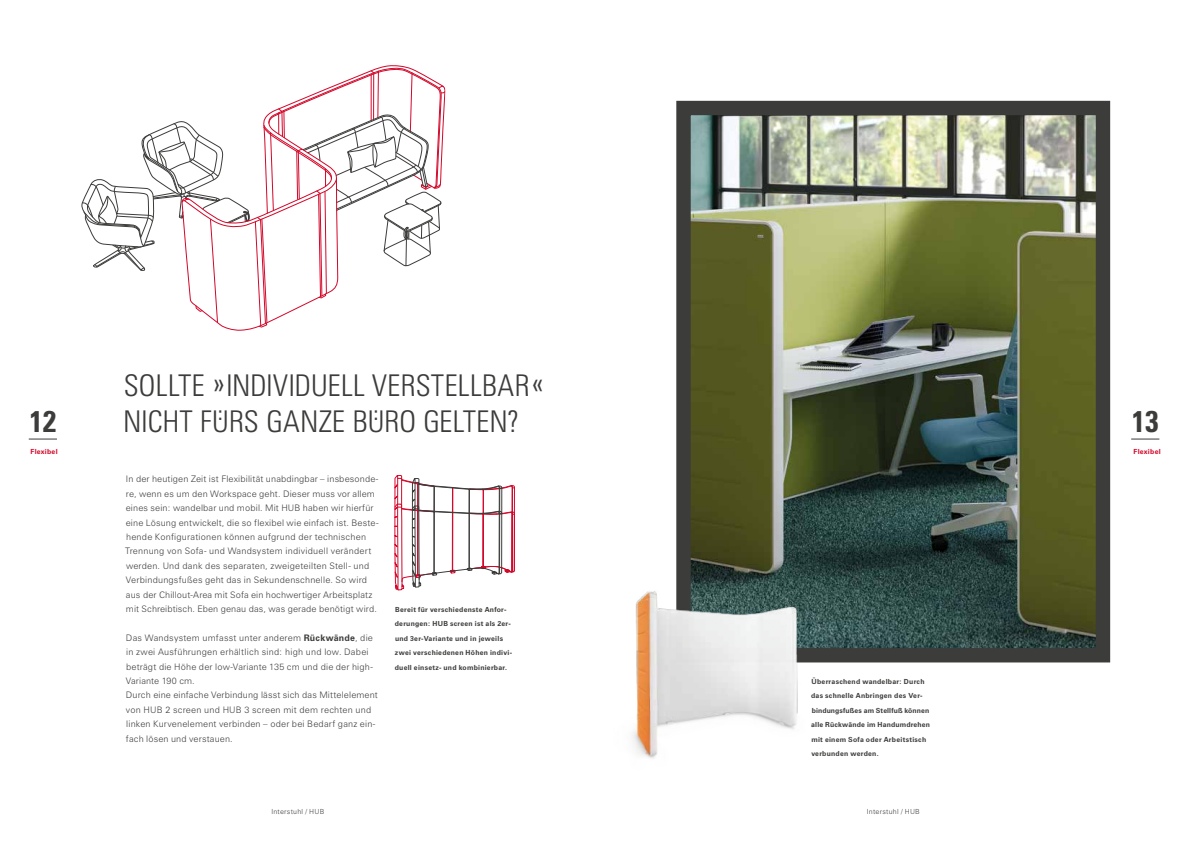
<style>
.page{position:relative;width:1191px;height:842px;background:#fff}
.page>*{position:absolute;margin:0;border:0;box-sizing:border-box;transform-origin:0 0}
.t1{font:30px/36px "Zurich BT Light Condensed Head";letter-spacing:.005em;color:#3c3c3b}
.t2{font:30px "Zurich BT Bold Condensed Head";color:#3c3c3b}
.t3{font:300 9px/14.4px "Zurich BT";letter-spacing:.02em;color:#3c3c3b}
.t4{font:700 7px/14.4px "Zurich BT";letter-spacing:.035em;color:#3c3c3b}
.t5{font:300 7px "Zurich BT";letter-spacing:.035em;color:#3c3c3b}
.t6{font:700 7px "Zurich BT";letter-spacing:.035em;color:#d3072a}
.s1{font-weight:700}
</style>
<div class="page">
<svg style="left:81px;top:68px;width:364px;height:260px"></svg>
<svg style="left:394px;top:475px;width:120px;height:115px"></svg>
<img style="left:676px;top:100px;width:435px;height:563px">
<img style="left:632px;top:576px;width:179px;height:182px">
<svg style="left:29px;top:439px;width:28px;height:1px"></svg>
<svg style="left:1131px;top:439px;width:28px;height:1px"></svg>
<h1 class="t1" style="left:124px;top:367px;width:421px">SOLLTE »INDIVIDUELL VERSTELLBAR«<br>NICHT FÜRS GANZE BÜRO GELTEN?</h1>
<h1 class="t2" style="left:29px;top:403px;width:30px">12</h1>
<h1 class="t2" style="left:1131px;top:403px;width:30px">13</h1>
<p class="t6" style="left:31px;top:447px;width:29px">Flexibel</p>
<p class="t6" style="left:1133px;top:447px;width:29px">Flexibel</p>
<p class="t3" style="left:125px;top:472px;width:255px">In der heutigen Zeit ist Flexibilität unabdingbar – insbesonde&shy;re, wenn es um den Workspace geht. Dieser muss vor allem eines sein: wandelbar und mobil. Mit HUB haben wir hierfür eine Lösung entwickelt, die so flexibel wie einfach ist. Beste&shy;hende Konfigurationen können aufgrund der technischen Trennung von Sofa- und Wandsystem individuell verändert werden. Und dank des separaten, zweigeteilten Stell- und Verbindungsfußes geht das in Sekundenschnelle. So wird aus der Chillout-Area mit Sofa ein hochwertiger Arbeitsplatz mit Schreibtisch. Eben genau das, was gerade benötigt wird.</p>
<p class="t3" style="left:126px;top:630px;width:253px">Das Wandsystem umfasst unter anderem <span class="s1">Rückwände</span>, die in zwei Ausführungen erhältlich sind: high und low. Dabei beträgt die Höhe der low-Variante 135 cm und die der high-Variante 190 cm.<br>Durch eine einfache Verbindung lässt sich das Mittelelement von HUB 2 screen und HUB 3 screen mit dem rechten und linken Kurvenelement verbinden – oder bei Bedarf ganz ein&shy;fach lösen und verstauen.</p>
<p class="t4" style="left:395px;top:602px;width:119px">Bereit für verschiedenste Anfor&shy;derungen: HUB screen ist als 2er&shy;und 3er-Variante und in jeweils zwei verschiedenen Höhen indivi&shy;duell einsetz- und kombinierbar.</p>
<p class="t4" style="left:811px;top:674px;width:121px">Überraschend wandelbar: Durch das schnelle Anbringen des Ver&shy;bindungsfußes am Stellfuß können alle Rückwände im Handumdrehen mit einem Sofa oder Arbeitstisch verbunden werden.</p>
<p class="t5" style="left:271px;top:807px;width:55px">Interstuhl / HUB</p>
<p class="t5" style="left:867px;top:807px;width:55px">Interstuhl / HUB</p>
</div>
